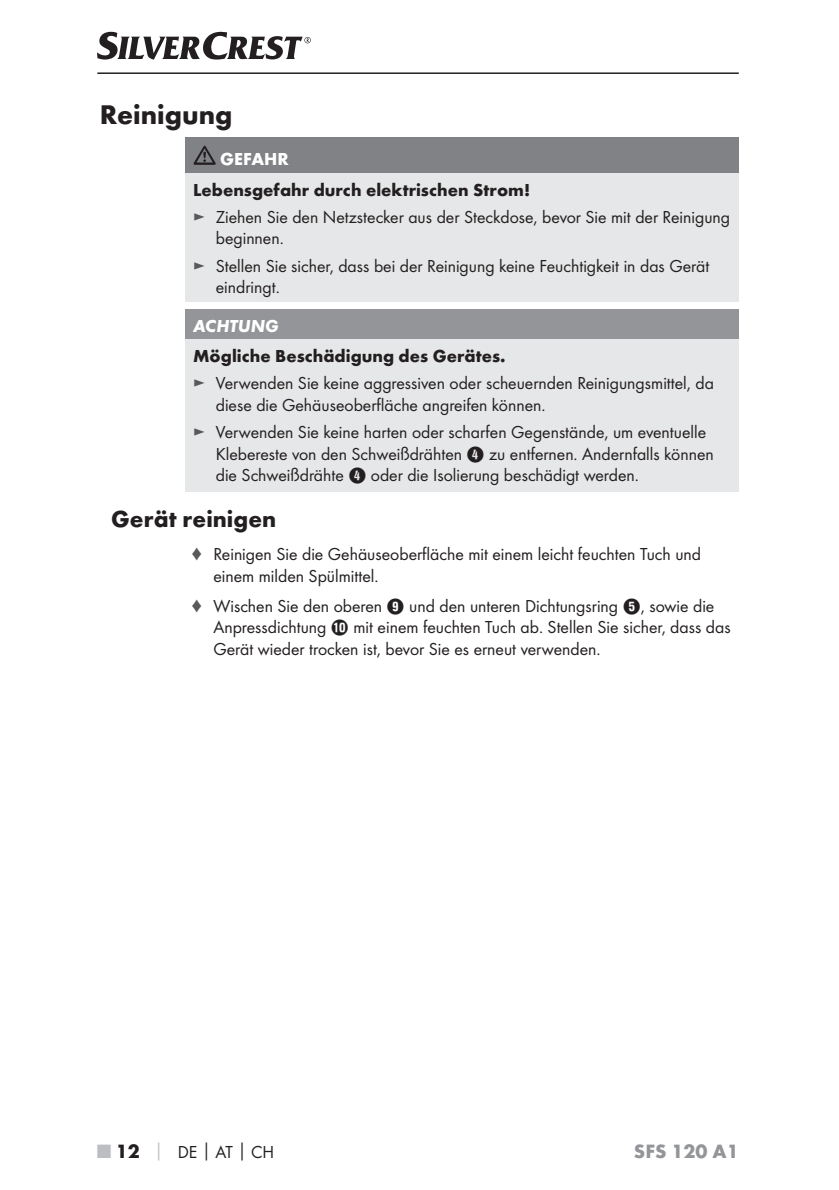
<style>
.page{position:relative;width:839px;height:1190px;background:#fff}
.page>*{position:absolute;margin:0;border:0;box-sizing:border-box;transform-origin:0 0}
.t1{font:700 28px "Futura";color:#231f20}
.t2{font:700 24px "Futura";color:#231f20}
.t3{font:700 20px "Futura";color:#939598}
.t4{font:18px/21.6px "Futura Boo";color:#231f20}
.t5{font:700 18px "Futura";color:#231f20}
.t6{font:italic 700 18px "Futura";color:#fff}
.t7{font:700 18px "Futura";color:#fff}
.s1{color:#58595b}
.s2{font-family:"Futura";font-weight:700;font-size:20px;color:#bbbdc0}
.s3{font-family:"Futura";font-weight:700;font-size:20px}
.s4{font-family:"Futura";font-weight:700;color:#bbbdc0}
.s5{font-family:"Futura";font-weight:700}
</style>
<div class="page">
<hr style="left:97px;top:72px;width:641px;height:2px;background:#231f20">
<svg style="left:97px;top:32px;width:213px;height:28px"></svg>
<div style="left:185px;top:137px;width:553px;height:36px;background:#808285"></div>
<div style="left:185px;top:173px;width:553px;height:128px;background:#e6e7e8"></div>
<svg style="left:193px;top:146px;width:22px;height:19px"></svg>
<div style="left:185px;top:309px;width:553px;height:30px;background:#939598"></div>
<div style="left:185px;top:339px;width:553px;height:153px;background:#e6e7e8"></div>
<h1 class="t1" style="left:100px;top:103px;width:134px">Reinigung</h1>
<p class="t7" style="left:220px;top:152px;width:70px">GEFAHR</p>
<p class="t5" style="left:193px;top:182px;width:338px">Lebensgefahr durch elektrischen Strom!</p>
<p class="t4" style="left:216px;top:207px;width:515px;text-indent:-23px"><span class="s1">►</span> Ziehen Sie den Netzstecker aus der Steckdose, bevor Sie mit der Reinigung beginnen.</p>
<p class="t4" style="left:216px;top:256px;width:494px;text-indent:-23px"><span class="s1">►</span> Stellen Sie sicher, dass bei der Reinigung keine Feuchtigkeit in das Gerät eindringt.</p>
<p class="t6" style="left:193px;top:319px;width:87px">ACHTUNG</p>
<p class="t5" style="left:193px;top:349px;width:314px">Mögliche Beschädigung des Gerätes.</p>
<p class="t4" style="left:216px;top:373px;width:499px;text-indent:-23px"><span class="s1">►</span> Verwenden Sie keine aggressiven oder scheuernden Reinigungsmittel, da diese die Gehäuseoberfläche angreifen können.</p>
<p class="t4" style="left:216px;top:422px;width:491px;text-indent:-23px"><span class="s1">►</span> Verwenden Sie keine harten oder scharfen Gegenstände, um eventuelle<br>Klebereste von den Schweißdrähten</p>
<p class="t4" style="left:489px;top:444px;width:226px">zu entfernen. Andernfalls können</p>
<p class="t4" style="left:216px;top:465px;width:129px">die Schweißdrähte</p>
<p class="t4" style="left:370px;top:465px;width:269px">oder die Isolierung beschädigt werden.</p>
<h2 class="t2" style="left:111px;top:510px;width:166px">Gerät reinigen</h2>
<p class="t4" style="left:213px;top:544px;width:489px;text-indent:-23px"><span class="s1">♦</span> Reinigen Sie die Gehäuseoberfläche mit einem leicht feuchten Tuch und einem milden Spülmittel.</p>
<p class="t4" style="left:191px;top:596px;width:193px"><span class="s1">♦</span> Wischen Sie den oberen</p>
<p class="t4" style="left:409px;top:596px;width:210px">und den unteren Dichtungsring</p>
<p class="t4" style="left:640px;top:596px;width:75px">, sowie die</p>
<p class="t4" style="left:213px;top:617px;width:114px">Anpressdichtung</p>
<p class="t4" style="left:213px;top:617px;width:518px;text-indent:140px">mit einem feuchten Tuch ab. Stellen Sie sicher, dass das<br>Gerät wieder trocken ist, bevor Sie es erneut verwenden.</p>
<p class="t4" style="left:97px;top:1141px;width:178px"><span class="s2">■</span> <span class="s3">12</span> <span class="s4">│</span> DE<span class="s5">│</span>AT<span class="s5">│</span>CH</p>
<p class="t3" style="left:633px;top:1143px;width:106px">SFS 120 A1</p>
</div>
